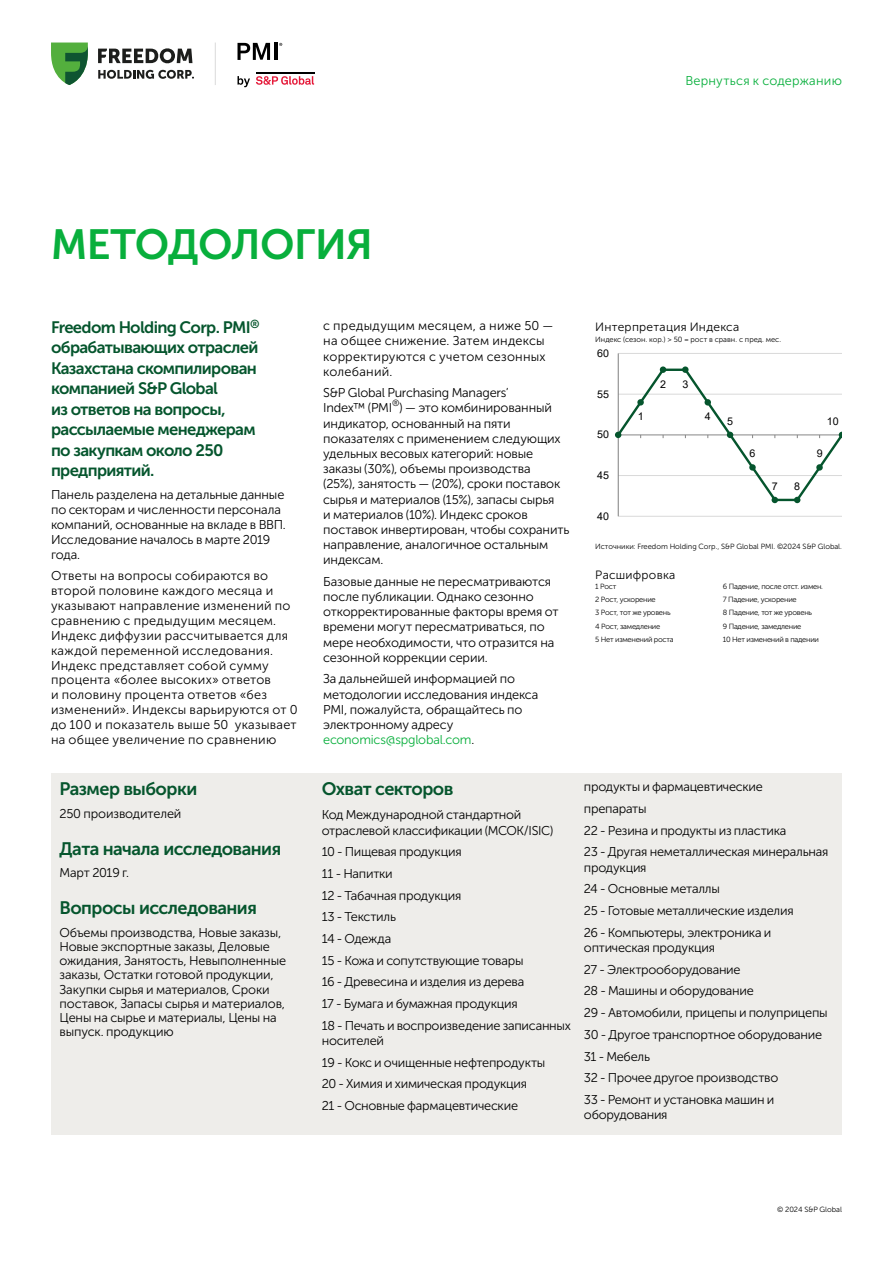
<style>
.page{position:relative;width:893px;height:1263px;background:#fff}
.page>*{position:absolute;margin:0;border:0;box-sizing:border-box;transform-origin:0 0}
.t1{font:42px "Museo Sans Cyrl 700";letter-spacing:-.01em;color:#08af3c}
.t2{font:18px "Museo Sans Cyrl 700";letter-spacing:-.03em;color:#05552d}
.t3{font:16.5px/20.4px "Museo Sans Cyrl 700";letter-spacing:-.04em;color:#05552d}
.t4{font:12.75px/21.8px "Museo Sans Cyrl 300";letter-spacing:-.01em;color:#000}
.t5{font:12.75px/14.9px "Museo Sans Cyrl 300";letter-spacing:.02em;color:#000}
.t6{font:12.75px "Museo Sans Cyrl 300";letter-spacing:.02em;color:#08af3c}
.t7{font:12px "Museo Sans Cyrl 300";letter-spacing:.02em;color:#000}
.t8{font:10.65px "Arial";color:#000}
.t9{font:9px "Museo Sans Cyrl 300";color:#000}
.t10{font:7.5px/13.2px "Museo Sans Cyrl 300";letter-spacing:-.03em;color:#000}
.t11{font:7.5px "Museo Sans Cyrl 300";color:#000}
.s1{color:#08af3c}
</style>
<div class="page">
<svg style="left:237px;top:76px;width:13px;height:11px"></svg>
<svg style="left:256px;top:76px;width:58px;height:9px"></svg>
<hr style="left:256px;top:72px;width:58px;height:2px;background:#000">
<svg style="left:237px;top:43px;width:33px;height:17px"></svg>
<hr style="left:274px;top:43px;width:3px;height:17px;background:#000">
<svg style="left:98px;top:48px;width:96px;height:31px"></svg>
<svg style="left:51px;top:43px;width:37px;height:42px"></svg>
<hr style="left:215px;top:43px;width:1px;height:42px;background:#dadada">
<hr style="left:618px;top:516px;width:224px;height:1px;background:#d9d9d9">
<hr style="left:618px;top:353px;width:224px;height:1px;background:#d9d9d9">
<hr style="left:618px;top:353px;width:1px;height:163px;background:#7f7f7f">
<svg style="left:615px;top:366px;width:227px;height:137px"></svg>
<div style="left:51px;top:773px;width:791px;height:362px;background:#eeedea"></div>
<p class="t6" style="left:685px;top:74px;width:158px">Вернуться к содержанию</p>
<h1 class="t1" style="left:51px;top:221px;width:323px">МЕТОДОЛОГИЯ</h1>
<p class="t3" style="left:51px;top:317px;width:210px">Freedom Holding Corp. PMI<sup>® </sup>oбрабатывающих отраслей<br>Казахстана скомпилирован компанией S&amp;P Global<br>из ответов на вопросы, рассылаемые менеджерам по закупкам около 250 предприятий.</p>
<p class="t4" style="left:51px;top:488px;width:236px;line-height:14.9px">Панель разделена на детальные данные по секторам и численности персонала компаний, основанные на вкладе в ВВП.<br>Исследование началось в марте 2019 года.</p>
<p class="t5" style="left:51px;top:568px;width:248px">Ответы на вопросы собираются во второй половине каждого месяца и указывают направление изменений по сравнению с предыдущим месяцем.<br>Индекс диффузии рассчитывается для каждой переменной исследования.<br>Индекс представляет собой сумму процента «более высоких» ответов<br>и половину процента ответов «без изменений». Индексы варьируются от 0 до 100 и показатель выше 50 указывает на общее увеличение по сравнению</p>
<h2 class="t2" style="left:60px;top:779px;width:139px">Размер выборки</h2>
<p class="t4" style="left:60px;top:803px;width:123px">250 производителей</p>
<h2 class="t2" style="left:60px;top:838px;width:223px">Дата начала исследования</h2>
<p class="t4" style="left:60px;top:862px;width:71px">Март 2019 г.</p>
<h2 class="t2" style="left:60px;top:898px;width:199px">Вопросы исследования</h2>
<p class="t4" style="left:60px;top:925px;width:228px;line-height:14.2px">Объемы производства, Новые заказы, Новые экспортные заказы, Деловые ожидания, Занятость, Невыполненные заказы, Остатки готовой продукции, Закупки сырья и материалов, Сроки поставок, Запасы сырья и материалов, Цены на сырье и материалы, Цены на выпуск. продукцию</p>
<p class="t5" style="left:323px;top:318px;width:232px">с предыдущим месяцем, а ниже 50 — на общее снижение. Затем индексы корректируются с учетом сезонных колебаний.</p>
<p class="t4" style="left:323px;top:385px;width:187px;line-height:15.1px">S&amp;P Global Purchasing Managers’<br>Index™ (PMI</p>
<p class="t9" style="left:392px;top:398px;width:9px">®</p>
<p class="t4" style="left:323px;top:401px;width:248px;line-height:15.1px;text-indent:76px">) — это комбинированный индикатор, основанный на пяти показателях с применением следующих удельных весовых категорий: новые заказы (30%), oбъемы производства<br>(25%), занятость — (20%), cроки поставок сырья и материалов (15%), запасы сырья<br>и материалов (10%). Индекс cроков поставок инвертирован, чтобы сохранить направление, аналогичное остальным индексам.</p>
<p class="t4" style="left:323px;top:574px;width:237px;line-height:15.1px">Базовые данные не пересматриваются после публикации. Однако сезонно откорректированные факторы время от времени могут пересматриваться, по мере необходимости, что отразится на сезонной коррекции серии.</p>
<p class="t4" style="left:323px;top:671px;width:217px;line-height:15.1px">За дальнейшей информацией по методологии исследования индекса<br>PMI, пожалуйста, обращайтесь по электронному адресу <span class="s1">economics@spglobal.com</span>.</p>
<p class="t7" style="left:595px;top:321px;width:146px">Интерпретация Индекса</p>
<p class="t11" style="left:595px;top:336px;width:187px">Индекс (сезон. кор.) &gt; 50 = рост в сравн. с пред. мес.</p>
<p class="t8" style="left:597px;top:346px;width:13px">60</p>
<p class="t8" style="left:597px;top:386px;width:13px">55</p>
<p class="t8" style="left:597px;top:427px;width:13px">50</p>
<p class="t8" style="left:597px;top:468px;width:13px">45</p>
<p class="t8" style="left:597px;top:508px;width:13px">40</p>
<p class="t8" style="left:638px;top:409px;width:7px">1</p>
<p class="t8" style="left:660px;top:377px;width:7px">2</p>
<p class="t8" style="left:682px;top:377px;width:7px">3</p>
<p class="t8" style="left:705px;top:409px;width:7px">4</p>
<p class="t8" style="left:727px;top:413px;width:7px">5</p>
<p class="t8" style="left:749px;top:446px;width:7px">6</p>
<p class="t8" style="left:772px;top:479px;width:7px">7</p>
<p class="t8" style="left:794px;top:479px;width:7px">8</p>
<p class="t8" style="left:827px;top:413px;width:13px">10</p>
<p class="t8" style="left:817px;top:446px;width:7px">9</p>
<p class="t11" style="left:595px;top:542px;width:248px">Источники: Freedom Holding Corp., S&amp;P Global PMI. ©2024 S&amp;P Global.</p>
<p class="t7" style="left:595px;top:569px;width:82px">Расшифровка</p>
<p class="t10" style="left:595px;top:580px;width:80px">1 Рост<br>2 Рост, ускорение<br>3 Рост, тот же уровень<br>4 Рост, замедление<br>5 Нет изменений роста</p>
<p class="t10" style="left:723px;top:580px;width:102px">6 Пaдение, после отст. измен.<br>7 Падение, ускорение<br>8 Падение, тот же уровень<br>9 Падение, замедление<br>10 Нет изменений в падении</p>
<h2 class="t2" style="left:322px;top:779px;width:133px">Охват секторов</h2>
<p class="t4" style="left:322px;top:807px;width:233px;line-height:15.3px">Код Международной стандартной отраслевой классификации (МСОК/ISIC)</p>
<p class="t4" style="left:322px;top:841px;width:251px">10 - Пищевая продукция<br>11 - Напитки<br>12 - Табачная продукция<br>13 - Текстиль<br>14 - Одежда<br>15 - Кожа и сопутствующие товары<br>16 - Древесина и изделия из дерева<br>17 - Бумага и бумажная продукция<br>18 - Печать и воспроизведение записанных</p>
<p class="t4" style="left:322px;top:1030px;width:225px">носителей<br>19 - Кокс и очищенные нефтепродукты<br>20 - Химия и химическая продукция<br>21 - Основные фармацевтические</p>
<p class="t4" style="left:584px;top:776px;width:246px">продукты и фармацевтические препараты<br>22 - Резина и продукты из пластика<br>23 - Другая неметаллическая минеральная</p>
<p class="t4" style="left:584px;top:857px;width:211px">продукция<br>24 - Основные металлы<br>25 - Готовые металлические изделия<br>26 - Компьютеры, электроника и</p>
<p class="t4" style="left:584px;top:937px;width:245px">оптическая продукция<br>27 - Электрооборудование<br>28 - Машины и оборудование<br>29 - Автомобили, прицепы и полуприцепы<br>30 - Другое транспортное оборудование<br>31 - Мебель<br>32 - Прочее другое производство<br>33 - Ремонт и установка машин и</p>
<p class="t4" style="left:584px;top:1104px;width:85px">оборудования</p>
<p class="t11" style="left:777px;top:1205px;width:66px">© 2024 S&amp;P Global</p>
</div>
